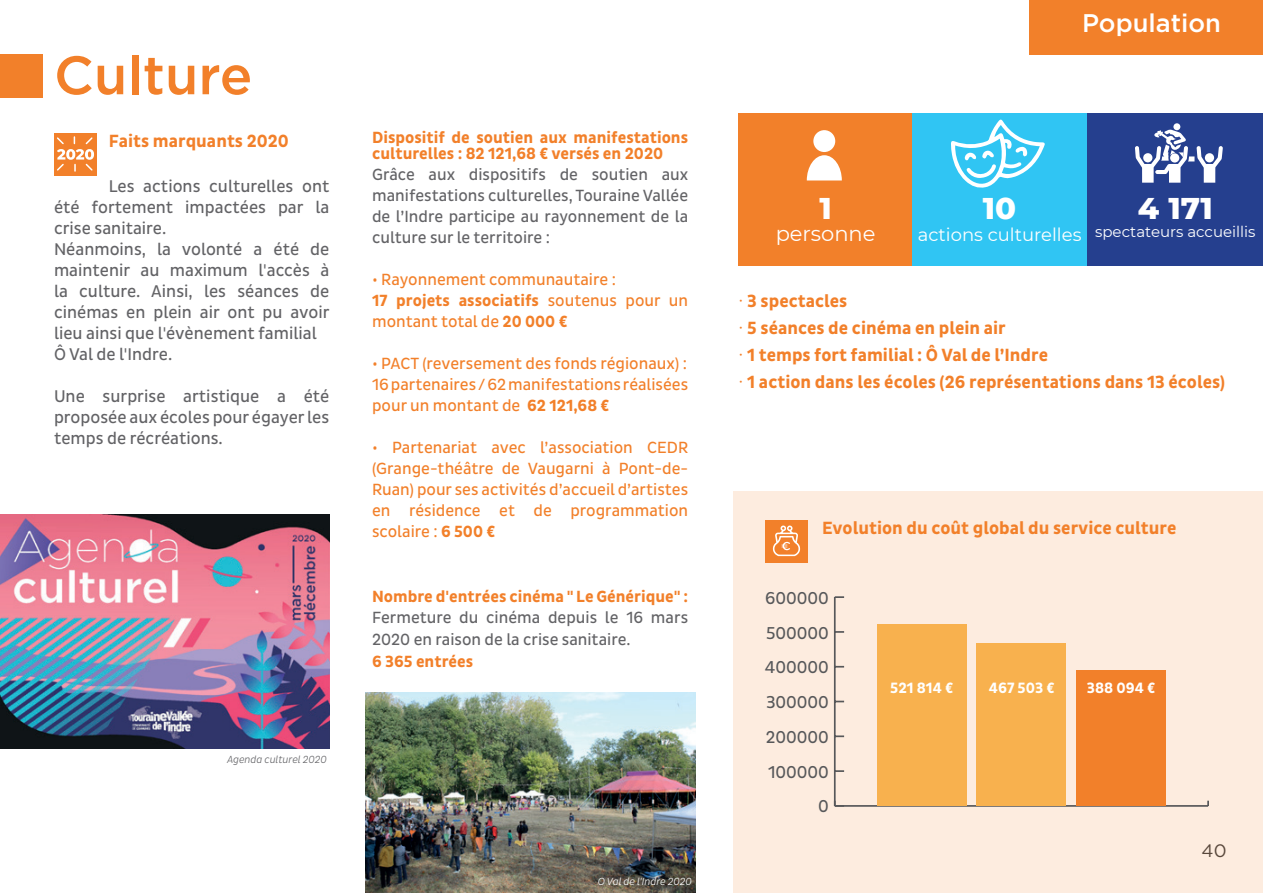
<style>
.page{position:relative;width:1263px;height:893px;background:#fff}
.page>*{position:absolute;margin:0;border:0;box-sizing:border-box;transform-origin:0 0}
.t1{font:500 54px "Gotham";color:#f2802a}
.t2{font:800 30.6px "Montserrat";color:#fff}
.t3{font:500 25.5px "Gotham";color:#fff}
.t4{font:21px "Montserrat";color:#fff}
.t5{font:700 18px/27px "Pluto Sans Cond";color:#f2802a}
.t6{font:18px "Montserrat";color:#fff}
.t7{font:18px "Gotham";color:#3e3e3f}
.t8{font:17.55px "Pluto Sans Cond";color:#57585a}
.t9{font:17.25px/21px "Pluto Sans Cond";color:#636366}
.t10{font:16.5px/21px "Pluto Sans Cond";color:#f2802a;text-align:justify}
.t11{font:16.5px/21px "Pluto Sans Cond";color:#636366;text-align:justify}
.t12{font:700 16.5px/16.6px "Pluto Sans Cond";color:#f2802a}
.t13{font:700 15.3px "Pluto Sans Cond";color:#fff}
.t14{font:15px "Montserrat";color:#fff}
.t15{font:italic 300 10.5px "Pluto Sans Cond";color:#636366}
.t16{font:italic 300 10.5px "Pluto Sans Cond";color:#fff}
.s1{font-weight:700}
.s2{font-family:"Montserrat";font-weight:400}
</style>
<div class="page">
<div style="left:0;top:54px;width:43px;height:44px;background:#f2802a"></div>
<div style="left:739px;top:114px;width:175px;height:152px;background:#f2802a"></div>
<div style="left:912px;top:114px;width:176px;height:152px;background:#30c5f3"></div>
<div style="left:813px;top:130px;width:22px;height:22px;background:#fff;border-radius:50%"></div>
<svg style="left:807px;top:155px;width:35px;height:25px"></svg>
<div style="left:1088px;top:114px;width:175px;height:152px;background:#253f8e"></div>
<div style="left:1173px;top:123px;width:7px;height:7px;background:#fff;border-radius:50%"></div>
<svg style="left:1135px;top:129px;width:88px;height:54px"></svg>
<div style="left:1205px;top:153px;width:9px;height:10px;background:#fff;border-radius:50%"></div>
<svg style="left:951px;top:119px;width:94px;height:69px"></svg>
<div style="left:733px;top:491px;width:530px;height:402px;background:#fdecdf"></div>
<div style="left:765px;top:520px;width:42px;height:42px;background:#f2802a"></div>
<svg style="left:773px;top:525px;width:27px;height:31px"></svg>
<div style="left:54px;top:133px;width:42px;height:42px;background:#f2802a"></div>
<svg style="left:57px;top:136px;width:37px;height:36px"></svg>
<img style="left:365px;top:692px;width:330px;height:201px">
<hr style="left:835px;top:805px;width:373px;height:2px;background:#57585a">
<hr style="left:834px;top:597px;width:2px;height:209px;background:#57585a">
<svg style="left:836px;top:770px;width:8px;height:2px"></svg>
<svg style="left:836px;top:735px;width:8px;height:2px"></svg>
<svg style="left:836px;top:666px;width:8px;height:2px"></svg>
<svg style="left:836px;top:631px;width:8px;height:2px"></svg>
<svg style="left:835px;top:596px;width:9px;height:2px"></svg>
<div style="left:1076px;top:671px;width:90px;height:135px;background:#f2802a"></div>
<div style="left:977px;top:643px;width:89px;height:163px;background:#f8b14e"></div>
<div style="left:877px;top:624px;width:90px;height:182px;background:#f8b14e"></div>
<img style="left:0;top:514px;width:329px;height:234px">
<div style="left:1029px;top:0;width:234px;height:54px;background:#f2802a"></div>
<h1 class="t1" style="left:54px;top:44px;width:200px">Culture</h1>
<p class="t5" style="left:109px;top:128px;width:182px">Faits marquants 2020</p>
<p class="t9" style="left:54px;top:176px;width:277px;text-indent:55px">Les actions culturelles ont été fortement impactées par la crise sanitaire.<br>Néanmoins, la volonté a été de maintenir au maximum l'accès à la culture. Ainsi, les séances de cinémas en plein air ont pu avoir lieu ainsi que l'évènement familial<br>Ô Val de l'Indre.</p>
<p class="t9" style="left:54px;top:386px;width:277px;text-align:justify">Une surprise artistique a été proposée aux écoles pour égayer les temps de récréations.</p>
<p class="t15" style="left:227px;top:753px;width:101px">Agenda culturel 2020</p>
<p class="t12" style="left:372px;top:129px;width:318px">Dispositif de soutien aux manifestations culturelles : 82 121,68 € versés en 2020</p>
<p class="t11" style="left:372px;top:164px;width:318px">Grâce aux dispositifs de soutien aux manifestations culturelles, Touraine Vallée de l’Indre participe au rayonnement de la culture sur le territoire :</p>
<p class="t10" style="left:372px;top:269px;width:318px;text-align:left">• Rayonnement communautaire :<br><span class="s1">17 projets associatifs</span> soutenus pour un montant total de <span class="s1">20 000 €</span></p>
<p class="t10" style="left:372px;top:353px;width:318px">• PACT (reversement des fonds régionaux) :<br>16 partenaires / 62 manifestations réalisées pour un montant de <span class="s1">62 121,68 €</span></p>
<p class="t10" style="left:372px;top:437px;width:318px">• Partenariat avec l’association CEDR (Grange-théâtre de Vaugarni à Pont-de-Ruan) pour ses activités d’accueil d’artistes en résidence et de programmation scolaire : <span class="s1">6 500 €</span></p>
<p class="t12" style="left:372px;top:589px;width:318px">Nombre d'entrées cinéma " Le Générique" :</p>
<p class="t11" style="left:372px;top:607px;width:318px;line-height:21.6px">Fermeture du cinéma depuis le 16 mars<br>2020 en raison de la crise sanitaire.</p>
<p class="t12" style="left:372px;top:654px;width:103px">6 365 entrées</p>
<p class="t16" style="left:598px;top:875px;width:96px">O Val de l'Indre 2020</p>
<h3 class="t3" style="left:1082px;top:8px;width:141px">Population</h3>
<h2 class="t2" style="left:819px;top:186px;width:14px">1</h2>
<p class="t4" style="left:776px;top:219px;width:101px">personne</p>
<h2 class="t2" style="left:983px;top:186px;width:35px">10</h2>
<p class="t6" style="left:918px;top:222px;width:165px">actions culturelles</p>
<h2 class="t2" style="left:1138px;top:186px;width:76px">4 171</h2>
<p class="t14" style="left:1095px;top:222px;width:162px">spectateurs accueillis</p>
<p class="t5" style="left:739px;top:287px;width:488px"><span class="s2">∙</span> 3 spectacles<br><span class="s2">∙</span> 5 séances de cinéma en plein air<br><span class="s2">∙</span> 1 temps fort familial : Ô Val de l’Indre<br><span class="s2">∙</span> 1 action dans les écoles (26 représentations dans 13 écoles)</p>
<p class="t5" style="left:822px;top:514px;width:356px">Evolution du coût global du service culture</p>
<p class="t8" style="left:765px;top:588px;width:65px">600000</p>
<p class="t8" style="left:766px;top:623px;width:64px">500000</p>
<p class="t8" style="left:765px;top:657px;width:65px">400000</p>
<p class="t8" style="left:766px;top:692px;width:64px">300000</p>
<p class="t8" style="left:766px;top:727px;width:64px">200000</p>
<p class="t8" style="left:768px;top:762px;width:62px">100000</p>
<p class="t8" style="left:818px;top:796px;width:12px">0</p>
<p class="t13" style="left:890px;top:679px;width:65px">521 814 €</p>
<p class="t13" style="left:989px;top:679px;width:67px">467 503 €</p>
<p class="t13" style="left:1087px;top:679px;width:70px">388 094 €</p>
<p class="t7" style="left:1201px;top:840px;width:26px">40</p>
</div>
